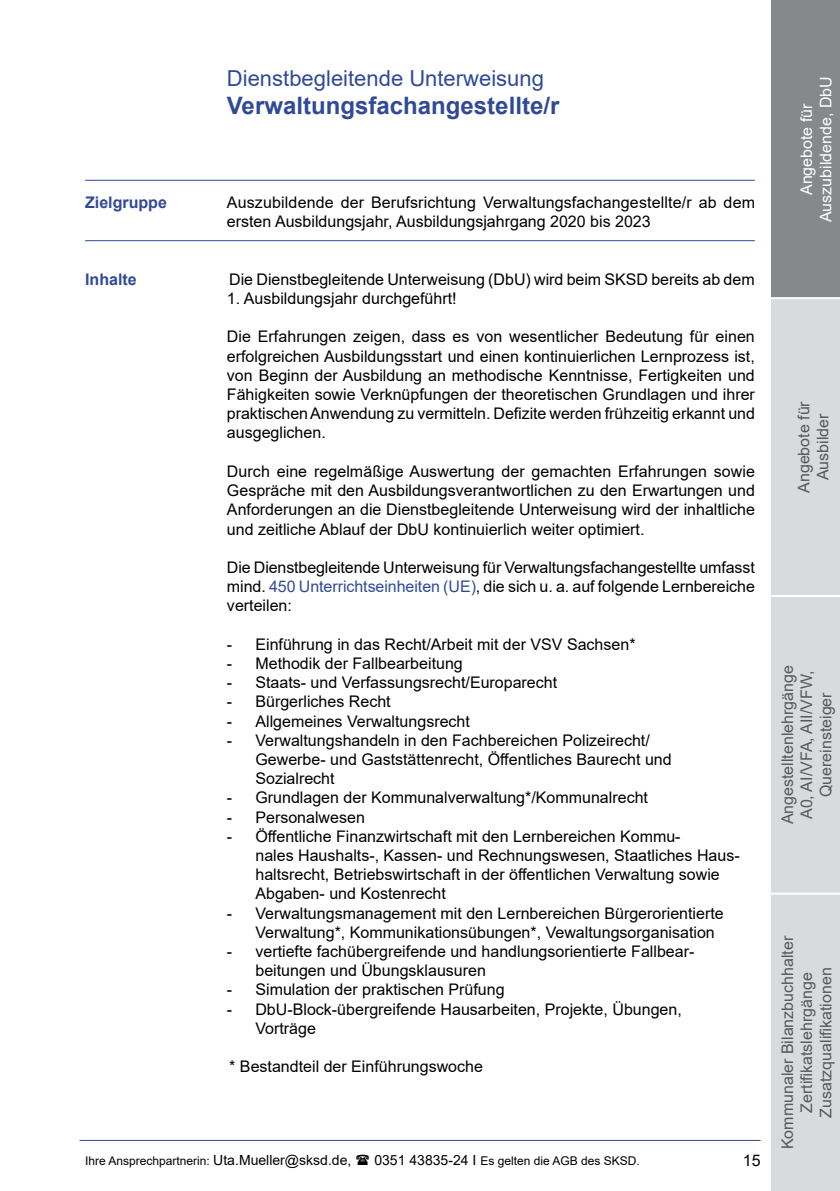
<style>
.page{position:relative;width:840px;height:1191px;background:#fff}
.page>*{position:absolute;margin:0;border:0;box-sizing:border-box;transform-origin:0 0}
.t1{font:700 24px "Arial";color:#314a97}
.t2{font:22px "Arial";color:#314a97}
.t3{font:16px/19.2px "Arial";color:#000}
.t4{font:16px/19.2px "Arial";color:#58585a;text-align:center}
.t5{font:16px/19.2px "Arial";color:#fff;text-align:center}
.t6{font:700 16px "Arial";color:#314a97}
.t7{font:12px "Arial";color:#000}
.s1{font-weight:700;font-size:24px;color:#fff}
.s2{color:#314a97}
.s3{font-size:14px}
</style>
<div class="page">
<hr style="left:79px;top:1140px;width:681px;height:1px;background:#314a97">
<svg style="left:771px;top:0;width:68px;height:1191px;background:#c4c5c6"></svg>
<hr style="left:85px;top:180px;width:669px;height:1px;background:#314a97">
<hr style="left:85px;top:240px;width:669px;height:1px;background:#314a97">
<h2 class="t2" style="left:85px;top:63px;width:460px"><span class="s1">DbU/VFA21</span> Dienstbegleitende Unterweisung</h2>
<h1 class="t1" style="left:227px;top:88px;width:334px">Verwaltungsfachangestellte/r</h1>
<p class="t6" style="left:85px;top:191px;width:83px">Zielgruppe</p>
<p class="t3" style="left:227px;top:193px;width:529px">Auszubildende der Berufsrichtung Verwaltungsfachangestellte/r ab dem ersten Ausbildungsjahr, Ausbildungsjahrgang 2020 bis 2023</p>
<p class="t6" style="left:85px;top:268px;width:53px">Inhalte</p>
<p class="t3" style="left:229px;top:269px;width:526px">Die Dienstbegleitende Unterweisung (DbU) wird beim SKSD bereits ab dem</p>
<p class="t3" style="left:227px;top:289px;width:231px">1. Ausbildungsjahr durchgeführt!</p>
<p class="t3" style="left:227px;top:327px;width:529px;text-align:justify">Die Erfahrungen zeigen, dass es von wesentlicher Bedeutung für einen erfolgreichen Ausbildungsstart und einen kontinuierlichen Lernprozess ist, von Beginn der Ausbildung an methodische Kenntnisse, Fertigkeiten und Fähigkeiten sowie Verknüpfungen der theoretischen Grundlagen und ihrer praktischenAnwendung zu vermitteln. Defizite werden frühzeitig erkannt und ausgeglichen.</p>
<p class="t3" style="left:227px;top:461px;width:529px;text-align:justify">Durch eine regelmäßige Auswertung der gemachten Erfahrungen sowie Gespräche mit den Ausbildungsverantwortlichen zu den Erwartungen und Anforderungen an die Dienstbegleitende Unterweisung wird der inhaltliche und zeitliche Ablauf der DbU kontinuierlich weiter optimiert.</p>
<p class="t3" style="left:227px;top:557px;width:529px;text-align:justify">Die Dienstbegleitende Unterweisung für Verwaltungsfachangestellte umfasst mind. <span class="s2">450 Unterrichtseinheiten (UE)</span>, die sich u. a. auf folgende Lernbereiche verteilen:</p>
<p class="t3" style="left:227px;top:634px;width:410px">- Einführung in das Recht/Arbeit mit der VSV Sachsen*</p>
<p class="t3" style="left:227px;top:653px;width:237px">- Methodik der Fallbearbeitung</p>
<p class="t3" style="left:227px;top:673px;width:331px">- Staats- und Verfassungsrecht/Europarecht</p>
<p class="t3" style="left:227px;top:692px;width:165px">- Bürgerliches Recht</p>
<p class="t3" style="left:227px;top:711px;width:244px">- Allgemeines Verwaltungsrecht</p>
<p class="t3" style="left:255px;top:730px;width:417px;text-indent:-28px">- Verwaltungshandeln in den Fachbereichen Polizeirecht/<br>Gewerbe- und Gaststättenrecht, Öffentliches Baurecht und<br>Sozialrecht</p>
<p class="t3" style="left:227px;top:788px;width:422px">- Grundlagen der Kommunalverwaltung*/Kommunalrecht</p>
<p class="t3" style="left:227px;top:807px;width:139px">- Personalwesen</p>
<p class="t3" style="left:255px;top:826px;width:485px;text-indent:-28px">- Öffentliche Finanzwirtschaft mit den Lernbereichen Kommu-<br>nales Haushalts-, Kassen- und Rechnungswesen, Staatliches Haus&shy;haltsrecht, Betriebswirtschaft in der öffentlichen Verwaltung sowie Abgaben- und Kostenrecht</p>
<p class="t3" style="left:255px;top:903px;width:469px;text-indent:-28px">- Verwaltungsmanagement mit den Lernbereichen Bürgerorientierte<br>Verwaltung*, Kommunikationsübungen*, Vewaltungsorganisation</p>
<p class="t3" style="left:255px;top:941px;width:440px;text-indent:-28px">- vertiefte fachübergreifende und handlungsorientierte Fallbear&shy;beitungen und Übungsklausuren</p>
<p class="t3" style="left:227px;top:980px;width:279px">- Simulation der praktischen Prüfung</p>
<p class="t3" style="left:255px;top:999px;width:428px;text-indent:-28px">- DbU-Block-übergreifende Hausarbeiten, Projekte, Übungen,<br>Vorträge</p>
<p class="t3" style="left:229px;top:1057px;width:255px">* Bestandteil der Einführungswoche</p>
<p class="t7" style="left:85px;top:1152px;width:267px">Ihre Ansprechpartnerin: <span class="s3">Uta.Mueller@sksd.de,</span></p>
<p class="t7" style="left:374px;top:1152px;width:267px"><span class="s3">0351 43835-24 I</span> Es gelten die AGB des SKSD.</p>
<p class="t3" style="left:742px;top:1150px;width:19px">15</p>
<p class="t5" style="left:796px;top:222px;width:147px;rotate:-90deg">Angebote für<br>Auszubildende, DbU</p>
<p class="t4" style="left:793px;top:493px;width:93px;rotate:-90deg">Angebote für<br>Ausbilder</p>
<p class="t4" style="left:777px;top:824px;width:161px;rotate:-90deg">Angestelltenlehrgänge<br>A0, AI/VFA, AII/VFW,<br>Quereinsteiger</p>
<p class="t4" style="left:777px;top:1149px;width:215px;rotate:-90deg">Kommunaler Bilanzbuchhalter<br>Zertifikatslehrgänge<br>Zusatzqualifikationen</p>
</div>
